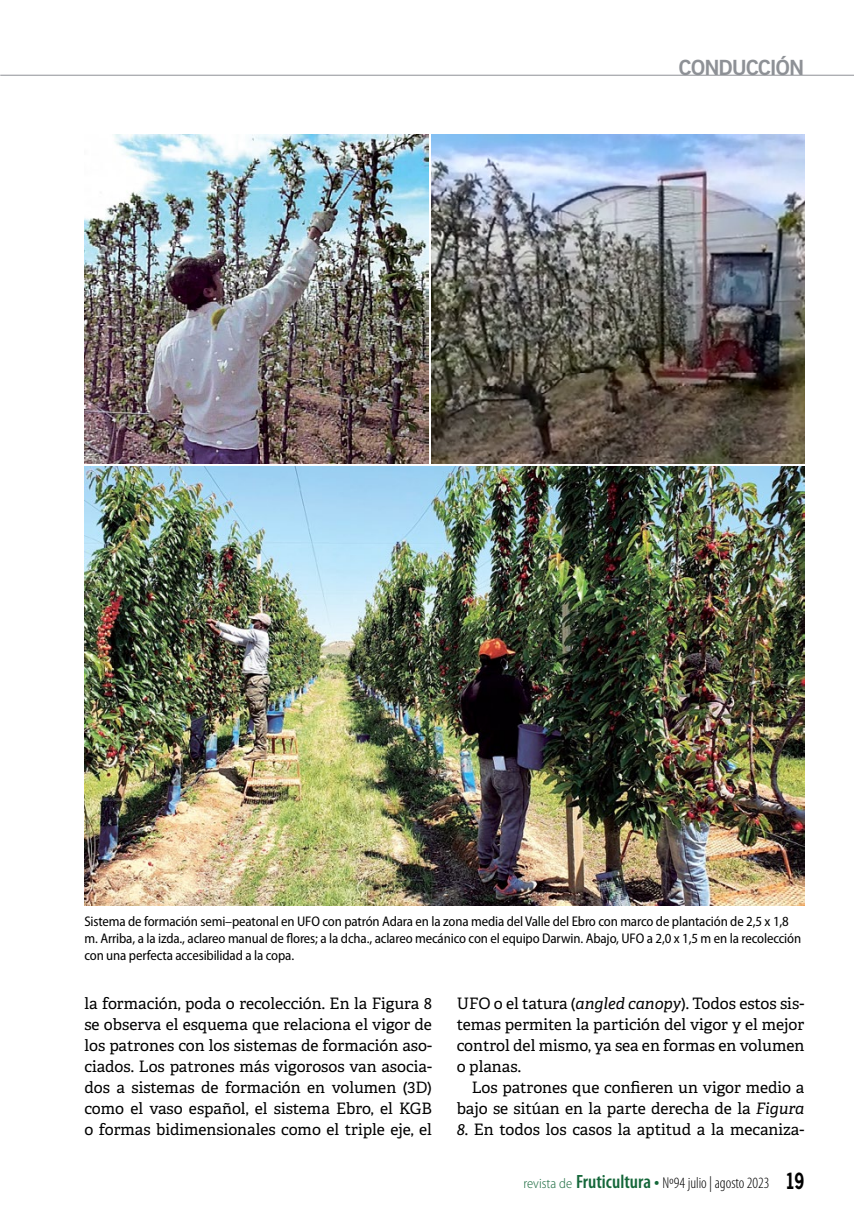
<style>
.page{position:relative;width:854px;height:1216px;background:#fff}
.page>*{position:absolute;margin:0;border:0;box-sizing:border-box;transform-origin:0 0}
.t1{font:21px "Trade Gothic LT Std Bd 2";letter-spacing:-.04em;color:#8e9196}
.t2{font:15.75px/21px "Adelle";color:#000;text-align:justify}
.t3{font:300 condensed 15.75px "Myriad Pro";color:#000}
.t4{font:semi-condensed 14px/16.8px "Myriad Pro";letter-spacing:-.01em;color:#000}
.s1{font-style:italic}
.s2{font-stretch:semi-condensed;font-size:14px;color:#15673a}
.s3{font-weight:600;font-size:19.25px;color:#15673a}
.s4{font-family:"News Gothic Std";font-weight:700;font-stretch:normal;font-size:21px}
</style>
<div class="page">
<hr style="left:0;top:75px;width:853px;height:1px;background:#8e9196">
<img style="left:84px;top:134px;width:344px;height:330px">
<img style="left:431px;top:134px;width:373px;height:330px">
<img style="left:84px;top:466px;width:720px;height:439px">
<h1 class="t1" style="left:678px;top:55px;width:127px">CONDUCCIÓN</h1>
<p class="t4" style="left:84px;top:913px;width:718px">Sistema de formación semi–peatonal en UFO con patrón Adara en la zona media del Valle del Ebro con marco de plantación de 2,5 x 1,8 m. Arriba, a la izda., aclareo manual de flores; a la dcha., aclareo mecánico con el equipo Darwin. Abajo, UFO a 2,0 x 1,5 m en la recolección con una perfecta accesibilidad a la copa.</p>
<p class="t2" style="left:84px;top:992px;width:349px">la formación, poda o recolección. En la Figura 8 se observa el esquema que relaciona el vigor de los patrones con los sistemas de formación aso&shy;ciados. Los patrones más vigorosos van asocia&shy;dos a sistemas de formación en volumen (3D) como el vaso español, el sistema Ebro, el KGB o formas bidimensionales como el triple eje, el</p>
<p class="t2" style="left:456px;top:992px;width:349px">UFO o el tatura (<span class="s1">angled canopy</span>). Todos estos sis&shy;temas permiten la partición del vigor y el mejor control del mismo, ya sea en formas en volumen o planas.</p>
<p class="t2" style="left:456px;top:1076px;width:349px;text-align:right">Los patrones que confieren un vigor medio a bajo se sitúan en la parte derecha de la <span class="s1">Figura</span></p>
<p class="t2" style="left:456px;top:1118px;width:349px"><span class="s1">8</span>. En todos los casos la aptitud a la mecaniza-</p>
<p class="t3" style="left:523px;top:1174px;width:282px"><span class="s2">revista de</span> <span class="s3">Fruticultura •</span> Nº94 julio | agosto 2023 <span class="s4">19</span></p>
</div>
